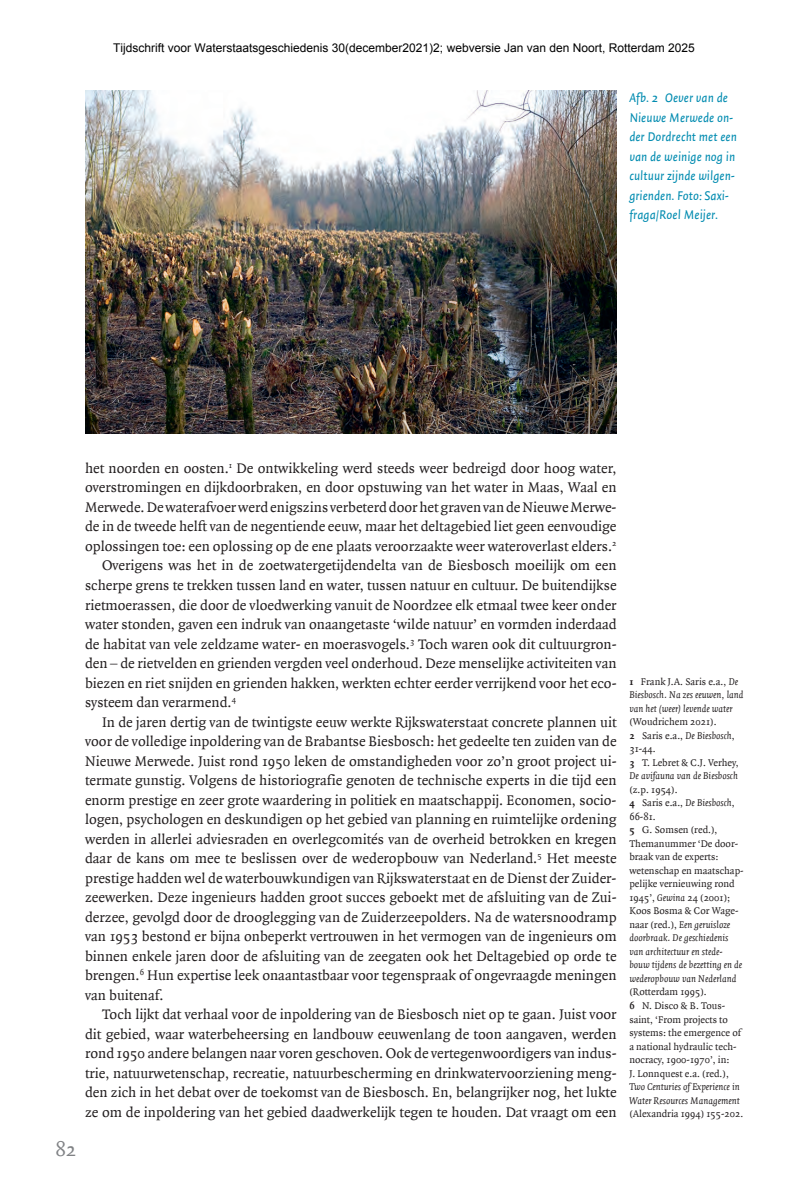
<style>
.page{position:relative;width:808px;height:1200px;background:#fff}
.page>*{position:absolute;margin:0;border:0;box-sizing:border-box;transform-origin:0 0}
.t1{font:21px "Quadraat Sc Offc";color:#808285}
.t2{font:15px "Quadraat Offc";color:#231f20}
.t3{font:italic 13.5px/19.5px "Quadraat Sans Offc";color:#008bb0}
.t4{font:12px "Arial";color:#000}
.t5{font:10.5px/13.5px "Quadraat Offc";color:#231f20}
.t6{font:italic 10.5px/13.5px "Quadraat Offc";color:#231f20}
.t7{font:10.5px "Quadraat Sc Offc";color:#231f20}
.s1{font-family:"Quadraat Sans Sc Offc";font-style:normal}
.s2{font-family:"Quadraat Sc Offc"}
.s3{font-family:"Quadraat Sc Offc";font-weight:700;font-style:normal}
.s4{font-style:normal}
.s5{font-family:"Quadraat Sc Offc";font-style:normal}
.s6{font-family:"Quadraat Offc"}
.s7{font-family:"Quadraat Sc Offc";font-weight:700}
.s8{font-style:italic}
.s9{font-family:"Quadraat Offc";font-style:italic}
</style>
<div class="page">
<img style="left:85px;top:91px;width:532px;height:343px">
<p class="t4" style="left:113px;top:39px;width:583px">Tijdschrift voor Waterstaatsgeschiedenis 30(december2021)2; webversie Jan van den Noort, Rotterdam 2025</p>
<p class="t3" style="left:629px;top:89px;width:109px">Afb. <span class="s1">2</span> Oever van de<br>Nieuwe Merwede on&shy;der Dordrecht met een van de weinige nog in cultuur zijnde wilgen&shy;grienden. Foto: Saxi&shy;fraga/Roel Meijer.</p>
<h1 class="t1" style="left:55px;top:1137px;width:23px">82</h1>
<p class="t2" style="left:85px;top:460px;width:533px">het noorden en oosten.<sup>1</sup> De ontwikkeling werd steeds weer bedreigd door hoog water,</p>
<p class="t2" style="left:85px;top:479px;width:533px">overstromingen en dijkdoorbraken, en door opstuwing van het water in Maas, Waal en</p>
<p class="t2" style="left:85px;top:499px;width:533px">Merwede. De waterafvoer werd enigszins verbeterd door het graven van de Nieuwe Merwe-</p>
<p class="t2" style="left:85px;top:518px;width:533px">de in de tweede helft van de negentiende eeuw, maar het deltagebied liet geen eenvoudige</p>
<p class="t2" style="left:85px;top:538px;width:533px">oplossingen toe: een oplossing op de ene plaats veroorzaakte weer wateroverlast elders.<sup>2</sup></p>
<p class="t2" style="left:102px;top:557px;width:516px">Overigens was het in de zoetwatergetijdendelta van de Biesbosch moeilijk om een</p>
<p class="t2" style="left:85px;top:577px;width:533px">scherpe grens te trekken tussen land en water, tussen natuur en cultuur. De buitendijkse</p>
<p class="t2" style="left:85px;top:596px;width:533px">rietmoerassen, die door de vloedwerking vanuit de Noordzee elk etmaal twee keer onder</p>
<p class="t2" style="left:85px;top:616px;width:533px">water stonden, gaven een indruk van onaangetaste ‘wilde natuur’ en vormden inderdaad</p>
<p class="t2" style="left:85px;top:635px;width:533px">de habitat van vele zeldzame water- en moerasvogels.<sup>3</sup> Toch waren ook dit cultuurgron-</p>
<p class="t2" style="left:85px;top:655px;width:533px">den – de rietvelden en grienden vergden veel onderhoud. Deze menselijke activiteiten van</p>
<p class="t2" style="left:85px;top:674px;width:533px">biezen en riet snijden en grienden hakken, werkten echter eerder verrijkend voor het eco-</p>
<p class="t2" style="left:85px;top:694px;width:153px">systeem dan verarmend.<sup>4</sup></p>
<p class="t2" style="left:102px;top:713px;width:516px">In de jaren dertig van de twintigste eeuw werkte Rijkswaterstaat concrete plannen uit</p>
<p class="t2" style="left:85px;top:733px;width:533px">voor de volledige inpoldering van de Brabantse Biesbosch: het gedeelte ten zuiden van de</p>
<p class="t2" style="left:85px;top:752px;width:533px">Nieuwe Merwede. Juist rond <span class="s2">1950</span> leken de omstandigheden voor zo’n groot project ui-</p>
<p class="t2" style="left:85px;top:772px;width:533px">termate gunstig. Volgens de historiografie genoten de technische experts in die tijd een</p>
<p class="t2" style="left:85px;top:791px;width:533px">enorm prestige en zeer grote waardering in politiek en maatschappij. Economen, socio-</p>
<p class="t2" style="left:85px;top:811px;width:533px">logen, psychologen en deskundigen op het gebied van planning en ruimtelijke ordening</p>
<p class="t2" style="left:85px;top:830px;width:533px">werden in allerlei adviesraden en overlegcomités van de overheid betrokken en kregen</p>
<p class="t2" style="left:85px;top:850px;width:533px">daar de kans om mee te beslissen over de wederopbouw van Nederland.<sup>5</sup> Het meeste</p>
<p class="t2" style="left:85px;top:869px;width:533px">prestige hadden wel de waterbouwkundigen van Rijkswaterstaat en de Dienst der Zuider-</p>
<p class="t2" style="left:85px;top:889px;width:533px">zeewerken. Deze ingenieurs hadden groot succes geboekt met de afsluiting van de Zui-</p>
<p class="t2" style="left:85px;top:908px;width:533px">derzee, gevolgd door de drooglegging van de Zuiderzeepolders. Na de watersnoodramp</p>
<p class="t2" style="left:85px;top:928px;width:533px">van <span class="s2">1953</span> bestond er bijna onbeperkt vertrouwen in het vermogen van de ingenieurs om</p>
<p class="t2" style="left:85px;top:947px;width:533px">binnen enkele jaren door de afsluiting van de zeegaten ook het Deltagebied op orde te</p>
<p class="t2" style="left:85px;top:967px;width:533px">brengen.<sup>6</sup> Hun expertise leek onaantastbaar voor tegenspraak of ongevraagde meningen</p>
<p class="t2" style="left:85px;top:986px;width:80px">van buitenaf.</p>
<p class="t2" style="left:102px;top:1006px;width:516px">Toch lijkt dat verhaal voor de inpoldering van de Biesbosch niet op te gaan. Juist voor</p>
<p class="t2" style="left:85px;top:1025px;width:533px">dit gebied, waar waterbeheersing en landbouw eeuwenlang de toon aangaven, werden</p>
<p class="t2" style="left:85px;top:1045px;width:533px">rond <span class="s2">1950</span> andere belangen naar voren geschoven. Ook de vertegenwoordigers van indus-</p>
<p class="t2" style="left:85px;top:1064px;width:533px">trie, natuurwetenschap, recreatie, natuurbescherming en drinkwatervoorziening meng-</p>
<p class="t2" style="left:85px;top:1084px;width:533px">den zich in het debat over de toekomst van de Biesbosch. En, belangrijker nog, het lukte</p>
<p class="t2" style="left:85px;top:1103px;width:533px">ze om de inpoldering van het gebied daadwerkelijk tegen te houden. Dat vraagt om een</p>
<p class="t6" style="left:629px;top:674px;width:116px"><span class="s3">1</span> <span class="s4">Frank J.A. Saris e.a.,</span> De<br>Biesbosch. Na zes eeuwen, land van het (weer) levende water <span class="s4">(Woudrichem</span> <span class="s5">2021</span><span class="s4">).<br></span><span class="s3">2</span> <span class="s4">Saris e.a.,</span> De Biesbosch<span class="s4">,</span></p>
<p class="t7" style="left:629px;top:743px;width:28px">31<span class="s6">-</span>44<span class="s6">.</span></p>
<p class="t5" style="left:629px;top:755px;width:111px"><span class="s7">3</span> T. Lebret &amp; C.J. Verhey,<br><span class="s8">De avifauna van de Biesbosch </span>(z.p. <span class="s2">1954</span>).<br><span class="s7">4</span> Saris e.a., <span class="s8">De Biesbosch</span>,</p>
<p class="t7" style="left:629px;top:810px;width:28px">66<span class="s6">-</span>81<span class="s6">.</span></p>
<p class="t5" style="left:629px;top:823px;width:116px"><span class="s7">5</span> G. Somsen (red.),<br>Themanummer ‘De door&shy;braak van de experts: wetenschap en maatschap&shy;pelijke vernieuwing rond</p>
<p class="t7" style="left:629px;top:891px;width:102px">1945<span class="s6">’,</span> <span class="s9">Gewina</span> 24 <span class="s6">(</span>2001<span class="s6">);</span></p>
<p class="t5" style="left:629px;top:904px;width:114px">Koos Bosma &amp; Cor Wage&shy;naar (red.), <span class="s8">Een geruisloze doorbraak. De geschiedenis van architectuur en stede&shy;bouw tijdens de bezetting en de wederopbouw van Nederland </span>(Rotterdam <span class="s2">1995</span>).<br><span class="s7">6</span> N. Disco &amp; B. Tous&shy;saint, ‘From projects to systems: the emergence of a national hydraulic tech&shy;nocracy, <span class="s2">1900</span>-<span class="s2">1970</span>’, in:<br>J. Lonnquest e.a. (red.),</p>
<p class="t6" style="left:629px;top:1079px;width:115px">Two Centuries of Experience in<br>Water Resources Management <span class="s4">(Alexandria</span> <span class="s5">1994</span><span class="s4">)</span> <span class="s5">155</span><span class="s4">-</span><span class="s5">202</span><span class="s4">.</span></p>
</div>
